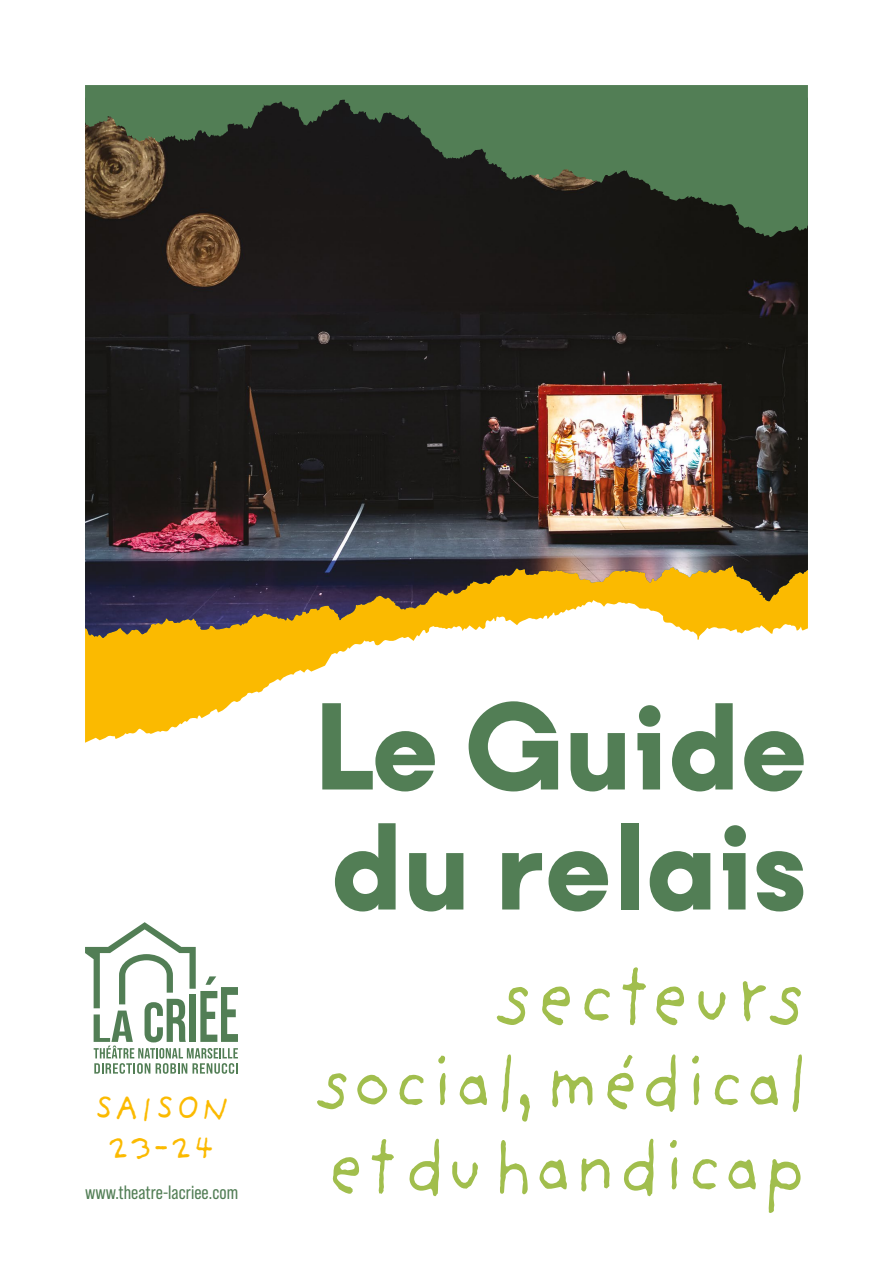
<style>
.page{position:relative;width:893px;height:1263px;background:#fff}
.page>*{position:absolute;margin:0;border:0;box-sizing:border-box;transform-origin:0 0}
.t1{font:900 132.75px/120px "Kobe 1.1";letter-spacing:-.005em;color:#527e55}
.t2{font:81.45px "Providence Sans Pro";letter-spacing:-.02em;color:#a1be4d}
.t3{font:76.95px/84.3px "Providence Sans Pro";letter-spacing:-.02em;color:#a1be4d}
.t4{font:36px/39px "Providence Sans Pro";color:#fbba00;text-align:center}
.t5{font:19.35px "Bebas Neue Pro";letter-spacing:.005em;color:#527e55}
</style>
<div class="page">
<svg style="left:85px;top:638px;width:614px;height:105px"></svg>
<img style="left:252px;top:237px;width:556px;height:401px">
<img style="left:85px;top:237px;width:167px;height:401px">
<svg style="left:85px;top:85px;width:723px;height:152px;background:#3b4c36"></svg>
<svg style="left:85px;top:922px;width:153px;height:152px"></svg>
<p class="t4" style="left:94px;top:1088px;width:137px">SAISON<br>23-24</p>
<p class="t5" style="left:85px;top:1181px;width:155px">www.theatre-lacriee.com</p>
<h1 class="t1" style="left:313px;top:698px;width:496px">Le Guide du relais</h1>
<p class="t2" style="left:495px;top:948px;width:314px">secteurs</p>
<p class="t3" style="left:315px;top:1039px;width:494px">social,médical etduhandicap</p>
</div>
